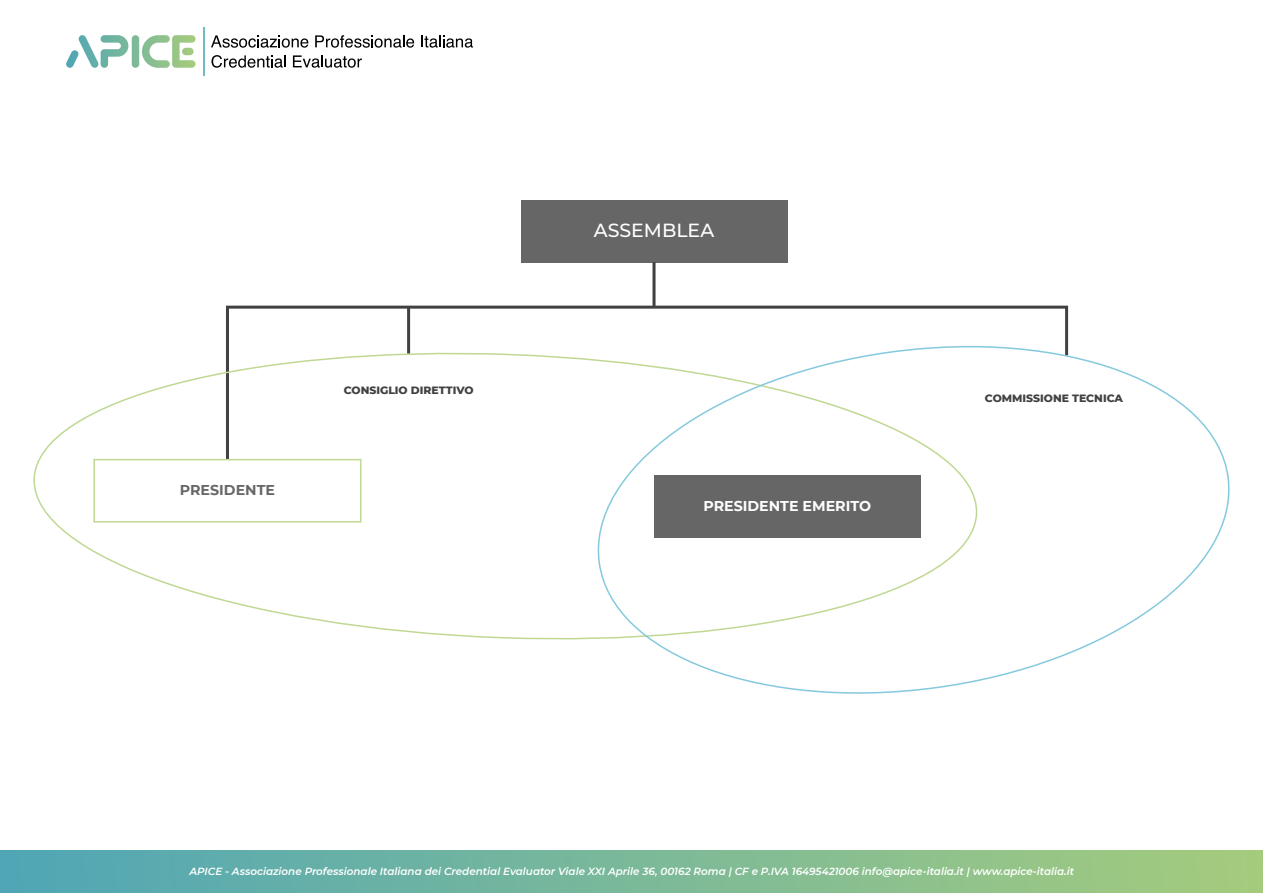
<style>
.page{position:relative;width:1263px;height:893px;background:#fff}
.page>*{position:absolute;margin:0;border:0;box-sizing:border-box;transform-origin:0 0}
.t1{font:500 18.9px "Montserrat";color:#fff}
.t2{font:700 14.25px "Montserrat";color:#fff}
.t3{font:700 14.25px "Montserrat";color:rgb(65 64 66/.8)}
.t4{font:800 10.8px "Montserrat";color:#414042}
.t5{font:italic 600 10.35px "Montserrat";color:#fff}
</style>
<div class="page">
<div style="left:521px;top:200px;width:266px;height:62px;background:#676667"></div>
<hr style="left:652px;top:262px;width:3px;height:45px;background:#414042">
<svg style="left:226px;top:304px;width:843px;height:41px"></svg>
<hr style="left:407px;top:307px;width:3px;height:47px;background:#414042">
<svg style="left:33px;top:345px;width:552px;height:295px"></svg>
<svg style="left:585px;top:327px;width:645px;height:367px"></svg>
<div style="left:94px;top:460px;width:267px;height:62px;background:#fff"></div>
<div style="left:93px;top:459px;width:268px;height:63px;border:2px solid #bfd892"></div>
<div style="left:0;top:850px;width:1263px;height:43px;background:linear-gradient(to right,#50a6b6,#a5cb7d)"></div>
<svg style="left:66px;top:35px;width:129px;height:33px"></svg>
<svg style="left:211px;top:35px;width:97px;height:13px"></svg>
<svg style="left:315px;top:35px;width:99px;height:13px"></svg>
<svg style="left:421px;top:35px;width:52px;height:13px"></svg>
<svg style="left:211px;top:55px;width:75px;height:13px"></svg>
<svg style="left:293px;top:55px;width:69px;height:13px"></svg>
<hr style="left:204px;top:27px;width:1px;height:49px;background:#6fbac3">
<h2 class="t3" style="left:180px;top:480px;width:97px">PRESIDENTE</h2>
<p class="t4" style="left:344px;top:382px;width:131px">CONSIGLIO DIRETTIVO</p>
<h1 class="t1" style="left:594px;top:217px;width:122px">ASSEMBLEA</h1>
<h2 class="t2" style="left:703px;top:495px;width:169px">PRESIDENTE EMERITO</h2>
<p class="t4" style="left:985px;top:390px;width:140px">COMMISSIONE TECNICA</p>
<p class="t5" style="left:189px;top:864px;width:886px">APICE - Associazione Professionale Italiana dei Credential Evaluator Viale XXI Aprile 36, 00162 Roma | CF e P.IVA 16495421006 info@apice-italia.it | www.apice-italia.it</p>
</div>
